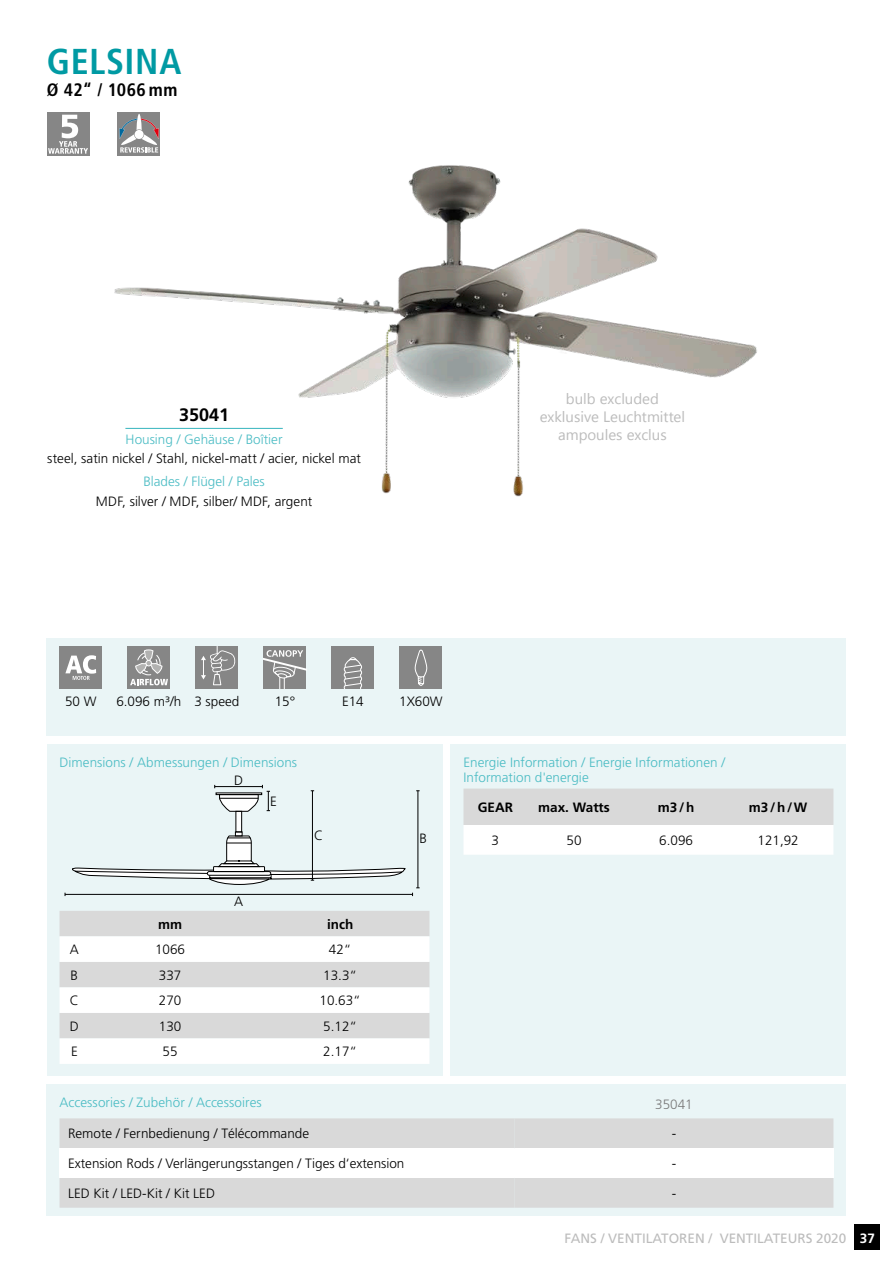
<style>
.page{position:relative;width:893px;height:1263px;background:#fff}
.page>*{position:absolute;margin:0;border:0;box-sizing:border-box;transform-origin:0 0}
.t1{font:700 condensed 36px "Frutiger";letter-spacing:.02em;color:#009aa3}
.t2{font:700 condensed 18px "Frutiger";letter-spacing:.02em;color:#000}
.t3{font:700 18px "Frutiger";color:#000}
.t4{font:15px "Segoe UI Emoji";color:#bcbcbc}
.t5{font:300 13.5px "Frutiger";color:#000}
.t6{font:300 13.5px/15px "Frutiger";color:#4bbcc4}
.t7{font:13.5px "Frutiger";color:#bcbcbc}
.t8{font:700 13.5px "Frutiger";color:#000}
.t9{font:300 13.5px "Frutiger";color:#7a7a7a}
.s1{font-weight:700;color:#fff}
</style>
<div class="page">
<div style="left:47px;top:1084px;width:799px;height:132px;background:#eaf5f6"></div>
<img style="left:47px;top:112px;width:710px;height:385px">
<hr style="left:125px;top:428px;width:158px;height:1px;background:#4bbcc4">
<svg style="left:47px;top:113px;width:42px;height:42px"></svg>
<svg style="left:48px;top:115px;width:40px;height:39px"></svg>
<div style="left:118px;top:113px;width:42px;height:42px;background:#868686"></div>
<svg style="left:119px;top:114px;width:40px;height:39px"></svg>
<div style="left:47px;top:638px;width:799px;height:98px;background:#eaf5f6"></div>
<div style="left:60px;top:646px;width:42px;height:43px;background:#868686"></div>
<svg style="left:65px;top:655px;width:31px;height:25px"></svg>
<div style="left:128px;top:646px;width:42px;height:43px;background:#868686"></div>
<svg style="left:130px;top:649px;width:38px;height:36px"></svg>
<div style="left:196px;top:646px;width:42px;height:43px;background:#868686"></div>
<svg style="left:201px;top:646px;width:35px;height:40px"></svg>
<div style="left:264px;top:646px;width:42px;height:43px;background:#868686"></div>
<svg style="left:264px;top:650px;width:42px;height:39px"></svg>
<div style="left:332px;top:646px;width:42px;height:43px;background:#868686"></div>
<svg style="left:343px;top:657px;width:19px;height:32px"></svg>
<div style="left:400px;top:646px;width:42px;height:43px;background:#868686"></div>
<svg style="left:414px;top:649px;width:13px;height:37px"></svg>
<svg style="left:60px;top:1118px;width:773px;height:90px"></svg>
<div style="left:514px;top:1148px;width:319px;height:30px;background:#fff"></div>
<div style="left:451px;top:744px;width:395px;height:332px;background:#eaf5f6"></div>
<svg style="left:463px;top:788px;width:370px;height:67px"></svg>
<div style="left:47px;top:744px;width:395px;height:332px;background:#eaf5f6"></div>
<svg style="left:65px;top:785px;width:355px;height:111px"></svg>
<div style="left:60px;top:911px;width:369px;height:25px;background:#d9d9d9"></div>
<svg style="left:60px;top:937px;width:369px;height:127px;fill:#fff"></svg>
<div style="left:855px;top:1225px;width:25px;height:25px;background:#000"></div>
<svg style="left:540px;top:411px;width:22px;height:11px"></svg>
<svg style="left:581px;top:411px;width:2px;height:11px"></svg>
<svg style="left:592px;top:415px;width:6px;height:7px"></svg>
<svg style="left:604px;top:412px;width:13px;height:10px"></svg>
<svg style="left:627px;top:411px;width:14px;height:11px"></svg>
<svg style="left:648px;top:411px;width:15px;height:11px"></svg>
<svg style="left:674px;top:415px;width:7px;height:7px"></svg>
<svg style="left:559px;top:433px;width:28px;height:11px"></svg>
<svg style="left:609px;top:433px;width:7px;height:7px"></svg>
<svg style="left:627px;top:433px;width:21px;height:7px"></svg>
<svg style="left:567px;top:393px;width:91px;height:11px"></svg>
<h1 class="t1" style="left:47px;top:40px;width:136px">GELSINA</h1>
<h2 class="t2" style="left:47px;top:79px;width:132px">Ø 42“ / 1066 mm</h2>
<h2 class="t3" style="left:179px;top:404px;width:52px">35041</h2>
<p class="t6" style="left:126px;top:432px;width:158px">Housing / Gehäuse / Boîtier</p>
<p class="t5" style="left:47px;top:451px;width:315px">steel, satin nickel / Stahl, nickel-matt / acier, nickel mat</p>
<p class="t6" style="left:143px;top:474px;width:123px">Blades / Flügel / Pales</p>
<p class="t5" style="left:96px;top:493px;width:218px">MDF, silver / MDF, silber/ MDF, argent</p>
<p class="t4" style="left:562px;top:408px;width:31px">●◆▲ ❖</p>
<p class="t4" style="left:618px;top:408px;width:69px">◆ ▼ ▼▼●</p>
<p class="t4" style="left:587px;top:426px;width:37px">□◆● ▲</p>
<p class="t4" style="left:648px;top:426px;width:20px">●◆▲</p>
<p class="t5" style="left:65px;top:694px;width:33px">50 W</p>
<p class="t5" style="left:116px;top:694px;width:124px">6.096 m³/h 3 speed</p>
<p class="t5" style="left:275px;top:694px;width:22px">15°</p>
<p class="t5" style="left:342px;top:694px;width:23px">E14</p>
<p class="t5" style="left:399px;top:694px;width:45px">1X60W</p>
<p class="t6" style="left:60px;top:755px;width:239px">Dimensions / Abmessungen / Dimensions</p>
<p class="t5" style="left:234px;top:772px;width:11px">D</p>
<p class="t5" style="left:270px;top:794px;width:8px">E</p>
<p class="t5" style="left:314px;top:828px;width:11px">C</p>
<p class="t5" style="left:420px;top:831px;width:9px">B</p>
<p class="t5" style="left:234px;top:894px;width:11px">A</p>
<p class="t8" style="left:158px;top:916px;width:26px">mm</p>
<p class="t8" style="left:327px;top:916px;width:28px">inch</p>
<p class="t5" style="left:70px;top:942px;width:11px">A</p>
<p class="t5" style="left:155px;top:942px;width:32px">1066</p>
<p class="t5" style="left:329px;top:942px;width:24px">42“</p>
<p class="t5" style="left:71px;top:967px;width:9px">B</p>
<p class="t5" style="left:159px;top:967px;width:24px">337</p>
<p class="t5" style="left:323px;top:967px;width:35px">13.3“</p>
<p class="t5" style="left:70px;top:993px;width:11px">C</p>
<p class="t5" style="left:159px;top:993px;width:24px">270</p>
<p class="t5" style="left:320px;top:993px;width:43px">10.63“</p>
<p class="t5" style="left:70px;top:1018px;width:11px">D</p>
<p class="t5" style="left:159px;top:1018px;width:24px">130</p>
<p class="t5" style="left:323px;top:1018px;width:35px">5.12“</p>
<p class="t5" style="left:71px;top:1044px;width:8px">E</p>
<p class="t5" style="left:163px;top:1044px;width:17px">55</p>
<p class="t5" style="left:323px;top:1044px;width:35px">2.17“</p>
<p class="t6" style="left:60px;top:1095px;width:204px">Accessories / Zubehör / Accessoires</p>
<p class="t5" style="left:68px;top:1126px;width:243px">Remote / Fernbedienung / Télécommande</p>
<p class="t5" style="left:68px;top:1156px;width:338px">Extension Rods / Verlängerungsstangen / Tiges d‘extension</p>
<p class="t5" style="left:68px;top:1185px;width:148px">LED Kit / LED-Kit / Kit LED</p>
<p class="t6" style="left:463px;top:755px;width:263px">Energie Information / Energie Informationen /<br>Information d'energie</p>
<p class="t8" style="left:478px;top:799px;width:37px">GEAR</p>
<p class="t8" style="left:538px;top:799px;width:73px">max. Watts</p>
<p class="t8" style="left:658px;top:799px;width:38px">m3/h</p>
<p class="t8" style="left:749px;top:799px;width:60px">m3/h/W</p>
<p class="t5" style="left:492px;top:833px;width:9px">3</p>
<p class="t5" style="left:567px;top:833px;width:17px">50</p>
<p class="t5" style="left:659px;top:833px;width:35px">6.096</p>
<p class="t5" style="left:757px;top:833px;width:43px">121,92</p>
<p class="t9" style="left:655px;top:1096px;width:39px">35041</p>
<p class="t5" style="left:672px;top:1126px;width:6px">-</p>
<p class="t5" style="left:672px;top:1156px;width:6px">-</p>
<p class="t5" style="left:672px;top:1185px;width:6px">-</p>
<p class="t7" style="left:564px;top:1230px;width:312px">FANS / VENTILATOREN / VENTILATEURS 2020 <span class="s1">37</span></p>
</div>
